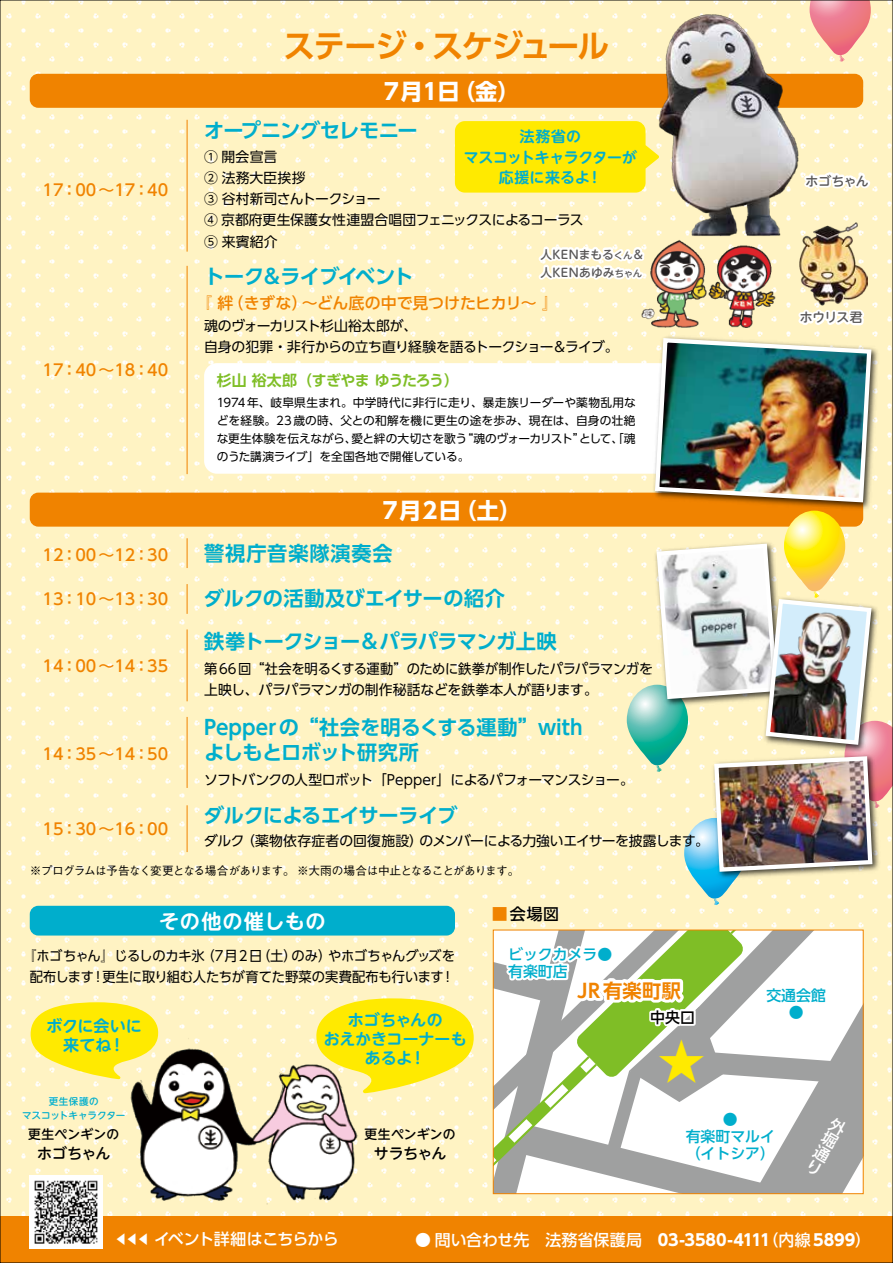
<style>
.page{position:relative;width:893px;height:1263px;background:#fff}
.page>*{position:absolute;margin:0;border:0;box-sizing:border-box;transform-origin:0 0}
.t1{font:700 46.8px "UD Shin Go Pro De";color:#ffea00}
.t2{font:700 31.95px "UD Shin Go Pro De";letter-spacing:-.06em;color:#f08300}
.t3{font:700 22.35px "UD Shin Go Pro";letter-spacing:-.015em;color:#fff}
.t4{font:700 20.25px/25.5px "UD Shin Go Pro De";letter-spacing:-.015em;color:#00aecc}
.t5{font:700 20.25px "UD Shin Go Pro De";letter-spacing:-.035em;color:#00aecc}
.t6{font:700 20.25px "UD Shin Go Pro De";letter-spacing:-.04em;color:#00aecc}
.t7{font:700 20.25px "UD Shin Go Pro De";letter-spacing:.04em;color:#00aecc}
.t8{font:700 20.25px "UD Shin M Go Pro De";letter-spacing:.03em;color:#fff}
.t9{font:700 19.2px "UD Shin Go Pro De";letter-spacing:.025em;color:#f08300}
.t10{font:500 15.9px "UD Shin Go Pro";color:#f08300}
.t11{font:500 15.9px/15.9px "UD Shin Go Pro";letter-spacing:-.005em;color:#fff;text-align:justify}
.t12{font:700 15.9px "UD Shin M Go Pro De";color:#00aecc}
.t13{font:500 15.9px "UD Shin Go Pro";letter-spacing:-.035em;color:#fff}
.t14{font:500 15.9px "UD Shin Go Pro";color:#000}
.t15{font:500 14.85px/17px "UD Shin Go Pro";color:#00aecc;text-align:center}
.t16{font:700 14.85px "UD Shin M Go Pro De";letter-spacing:-.01em;color:#00aecc}
.t17{font:700 14.85px "UD Shin Go Pro De";letter-spacing:-.035em;color:#7fbe26}
.t18{font:500 14.85px "UD Shin M Go Pro";letter-spacing:-.035em;color:#000}
.t19{font:500 14.85px "UD Shin Go Pro";color:#000}
.t20{font:13.8px/21.3px "UD Shin Go Pro";letter-spacing:-.02em;color:#000;scale:.96 1}
.t21{font:13.8px/21.3px "UD Shin Go Pro";letter-spacing:-.02em;color:#000}
.t22{font:13.8px "UD Shin Go Pro";letter-spacing:-.055em;color:#000}
.t23{font:13.8px "UD Shin Go Pro";letter-spacing:-.05em;color:#000}
.t24{font:13.8px "UD Shin Go Pro";letter-spacing:.015em;color:#000}
.t25{font:500 12.75px "UD Shin M Go Pro";letter-spacing:.02em;color:#000}
.t26{font:500 12.75px "UD Shin M Go Pro";letter-spacing:-.015em;color:#595757}
.t27{font:500 12.75px "UD Shin Go Pro";color:#fff}
.t28{font:11.7px/18px "UD Shin Go Pro";color:#000;text-align:right}
.t29{font:500 11.7px "Gothic BBB Pro";letter-spacing:-.06em;color:#000}
.t30{font:500 11.7px/18px "UD Shin M Go Pro";letter-spacing:.035em;color:#595757}
.t31{font:11.7px "UD Shin Go Pro";letter-spacing:-.07em;color:#000}
.t32{font:500 9.6px/13.8px "UD Shin M Go Pro";letter-spacing:.005em;color:#00aecc;text-align:center}
.s1{font-size:9.3px}
.s2{color:#f08300}
.s3{font-weight:700}
</style>
<div class="page">
<div style="left:2px;top:2px;width:889px;height:1214px;background:#fff3c3"></div>
<svg style="left:31px;top:1002px;width:129px;height:77px;background:#ffec2c"></svg>
<svg style="left:314px;top:998px;width:160px;height:95px;background:#ffec2d"></svg>
<div style="left:30px;top:74px;width:833px;height:34px;background:#f08300;border-radius:9px"></div>
<div style="left:30px;top:493px;width:833px;height:34px;background:#f08300;border-radius:9px"></div>
<div style="left:0;top:1216px;width:893px;height:47px;background:#f08300"></div>
<div style="left:204px;top:363px;width:638px;height:111px;background:#fff;border-radius:13px"></div>
<hr style="left:187px;top:266px;width:1px;height:208px;background:#f08300">
<hr style="left:187px;top:120px;width:1px;height:132px;background:#f08300">
<hr style="left:187px;top:538px;width:1px;height:30px;background:#f08300">
<hr style="left:187px;top:584px;width:1px;height:30px;background:#f08300">
<hr style="left:187px;top:629px;width:1px;height:72px;background:#f08300">
<img style="left:122px;top:1037px;width:246px;height:170px">
<hr style="left:187px;top:717px;width:1px;height:71px;background:#f08300">
<hr style="left:187px;top:805px;width:1px;height:47px;background:#f08300">
<div style="left:30px;top:906px;width:425px;height:29px;background:#00aecc;border-radius:9px"></div>
<svg style="left:495px;top:931px;width:367px;height:261px"></svg>
<div style="left:493px;top:929px;width:371px;height:265px;border:1px solid #f08300"></div>
<img style="left:30px;top:1176px;width:72px;height:72px">
<img style="left:645px;top:319px;width:238px;height:192px">
<img style="left:653px;top:336px;width:221px;height:169px">
<svg style="left:810px;top:2px;width:61px;height:60px;background:#f3a69f"></svg>
<img style="left:795px;top:221px;width:73px;height:92px">
<svg style="left:811px;top:169px;width:61px;height:40px"></svg>
<svg style="left:535px;top:207px;width:112px;height:90px"></svg>
<svg style="left:795px;top:307px;width:71px;height:21px"></svg>
<div style="left:455px;top:121px;width:192px;height:72px;background:#ffea00"></div>
<img style="left:647px;top:7px;width:164px;height:240px">
<img style="left:634px;top:240px;width:144px;height:88px">
<img style="left:627px;top:511px;width:264px;height:394px">
<p class="t10" style="left:43px;top:177px;width:127px">17：00~17：40</p>
<p class="t10" style="left:43px;top:357px;width:127px">17：40～18：40</p>
<p class="t10" style="left:43px;top:542px;width:127px">12：00～12：30</p>
<p class="t10" style="left:43px;top:586px;width:127px">13：10～13：30</p>
<p class="t10" style="left:43px;top:653px;width:127px">14：00~14：35</p>
<p class="t10" style="left:43px;top:741px;width:127px">14：35~14：50</p>
<p class="t10" style="left:43px;top:816px;width:127px">15：30～16：00</p>
<h2 class="t2" style="left:284px;top:19px;width:327px">ステージ・スケジュール</h2>
<h3 class="t3" style="left:453px;top:73px;width:68px">（金(</h3>
<h3 class="t3" style="left:384px;top:73px;width:40px">7月</h3>
<h3 class="t5" style="left:204px;top:113px;width:215px">オープニングセレモニー</h3>
<p class="t21" style="left:204px;top:145px;width:381px">① 開会宣言<br>② 法務大臣挨拶<br>③ 谷村新司さんトークショー<br>④ 京都府更生保護女性連盟合唱団フェニックスによるコーラス<br>⑤ 来賓紹介</p>
<h3 class="t6" style="left:204px;top:260px;width:211px">トーク＆ライブイベント</h3>
<p class="t10" style="left:227px;top:290px;width:332px">（きずな）～どん底の中で見つけたヒカリ~ 『</p>
<h3 class="t3" style="left:437px;top:73px;width:24px">日</h3>
<h3 class="t3" style="left:419px;top:73px;width:24px">１</h3>
<p class="t16" style="left:520px;top:125px;width:63px">法務省の</p>
<p class="t16" style="left:464px;top:145px;width:175px">マスコットキャラクターが</p>
<p class="t16" style="left:587px;top:165px;width:16px">!</p>
<p class="t16" style="left:499px;top:165px;width:93px">応援に来るよ</p>
<p class="t30" style="left:540px;top:245px;width:105px">人KENまもる<span class="s1">くん</span>&amp;人KENあゆみ<span class="s1">ちゃん</span></p>
<p class="t10" style="left:196px;top:290px;width:39px">『絆</p>
<p class="t21" style="left:204px;top:315px;width:416px;line-height:20.7px">魂のヴォーカリスト杉山裕太郎が、<br>自身の犯罪・非行からの立ち直り経験を語るトークショー＆ライブ。</p>
<p class="t17" style="left:217px;top:368px;width:244px">杉山裕太郎（すぎやまゆうたろう(</p>
<p class="t28" style="left:217px;top:393px;width:421px">1974年、岐阜県生まれ。中学時代に非行に走り、暴走族リーダーや薬物乱用などを経験。23歳の時、父との和解を機に更生の途を歩み、現在は、自身の壮絶として、「魂</p>
<p class="t28" style="left:217px;top:429px;width:254px;text-align:left">な更生体験を伝えながら、<br>のうた講演ライブ」を全国各地で開催している。</p>
<p class="t31" style="left:462px;top:429px;width:124px">“魂のヴォーカリスト”</p>
<p class="t28" style="left:351px;top:429px;width:117px">愛と絆の大切さを歌う</p>
<h3 class="t3" style="left:383px;top:492px;width:80px">7月２日</h3>
<h3 class="t7" style="left:204px;top:537px;width:190px">警視庁音楽隊演奏会</h3>
<h3 class="t3" style="left:454px;top:492px;width:68px">（土(</h3>
<h3 class="t4" style="left:204px;top:585px;width:302px">ダルクの活動及びエイサーの紹介</h3>
<h3 class="t4" style="left:204px;top:628px;width:354px">鉄拳トークショー＆パラパラマンガ上映</h3>
<p class="t20" style="left:204px;top:657px;width:469px">第66回“社会を明るくする運動”のために鉄拳が制作したパラパラマンガを上映し、パラパラマンガの制作秘話などを鉄拳本人が語ります。</p>
<h3 class="t4" style="left:204px;top:714px;width:380px">Pepperの“社会を明るくする運動”withよしもとロボット研究所</h3>
<p class="t22" style="left:204px;top:768px;width:431px">ソフトバンクの人型ロボット「Pepper」によるパフォーマンスショー。</p>
<h3 class="t5" style="left:204px;top:799px;width:255px">ダルクによるエイサーライブ</h3>
<p class="t21" style="left:204px;top:830px;width:42px">ダルク</p>
<p class="t23" style="left:420px;top:830px;width:292px">のメンバーによる力強いエイサーを披露します。</p>
<p class="t24" style="left:241px;top:830px;width:183px">（薬物依存症者の回復施設）</p>
<p class="t29" style="left:30px;top:861px;width:491px">※プログラムは予告なく変更となる場合があります。 ※大雨の場合は中止となることがあります。</p>
<h3 class="t8" style="left:159px;top:904px;width:168px">その他の催しもの</h3>
<p class="t20" style="left:23px;top:944px;width:191px">『ホゴちゃん』じるしのカキ氷</p>
<p class="t20" style="left:328px;top:944px;width:134px">やホゴちゃんグッズを</p>
<p class="t20" style="left:201px;top:944px;width:101px">（7月2 （日 土）</p>
<p class="t20" style="left:292px;top:944px;width:43px">のみ）</p>
<p class="t20" style="left:102px;top:966px;width:357px">更生に取り組む人たちが育てた野菜の実費配布も行います</p>
<p class="t20" style="left:30px;top:966px;width:68px">配布します</p>
<p class="t20" style="left:91px;top:966px;width:15px">！</p>
<p class="t20" style="left:441px;top:966px;width:15px">!</p>
<p class="t12" style="left:47px;top:1013px;width:97px">ボクに会いに</p>
<p class="t12" style="left:63px;top:1032px;width:63px">来てね!</p>
<p class="t12" style="left:348px;top:1007px;width:96px">ホゴちゃんの</p>
<p class="t12" style="left:324px;top:1026px;width:145px">おえかきコーナーも</p>
<p class="t12" style="left:410px;top:1045px;width:17px">!</p>
<p class="t12" style="left:365px;top:1045px;width:49px">あるよ</p>
<p class="t14" style="left:492px;top:901px;width:69px"><span class="s2">■</span>会場図</p>
<p class="t15" style="left:508px;top:945px;width:106px;text-align:left">ビックカメラ●有楽町店</p>
<h3 class="t9" style="left:577px;top:975px;width:105px">JR有楽町駅</h3>
<h1 class="t1" style="left:658px;top:1023px;width:48px">★</h1>
<p class="t19" style="left:650px;top:1005px;width:46px">中央口</p>
<p class="t26" style="left:805px;top:170px;width:65px">ホゴちゃん</p>
<p class="t26" style="left:800px;top:307px;width:64px">ホウリス君</p>
<p class="t15" style="left:766px;top:987px;width:61px">交通会館●</p>
<p class="t32" style="left:22px;top:1094px;width:105px">更生保護の<br>マスコットキャラクター</p>
<p class="t25" style="left:28px;top:1124px;width:93px">更生ペンギンの</p>
<p class="t18" style="left:37px;top:1141px;width:75px">ホゴちゃん</p>
<p class="t27" style="left:115px;top:1229px;width:37px">◀◀◀</p>
<p class="t13" style="left:154px;top:1226px;width:186px">イベント詳細はこちらから</p>
<p class="t25" style="left:364px;top:1124px;width:93px">更生ペンギンの</p>
<p class="t18" style="left:374px;top:1141px;width:74px">サラちゃん</p>
<p class="t15" style="left:686px;top:1110px;width:91px">●<br>有楽町マルイ（イトシア(</p>
<p class="t11" style="left:835px;top:1115px;width:10px;rotate:30deg">外堀通り</p>
<p class="t11" style="left:415px;top:1231px;width:357px">● 問い合わせ先　法務省保護局　<span class="s3">03-3580-4111</span></p>
<p class="t11" style="left:763px;top:1231px;width:110px">（内線<span class="s3">5899</span>(</p>
</div>
